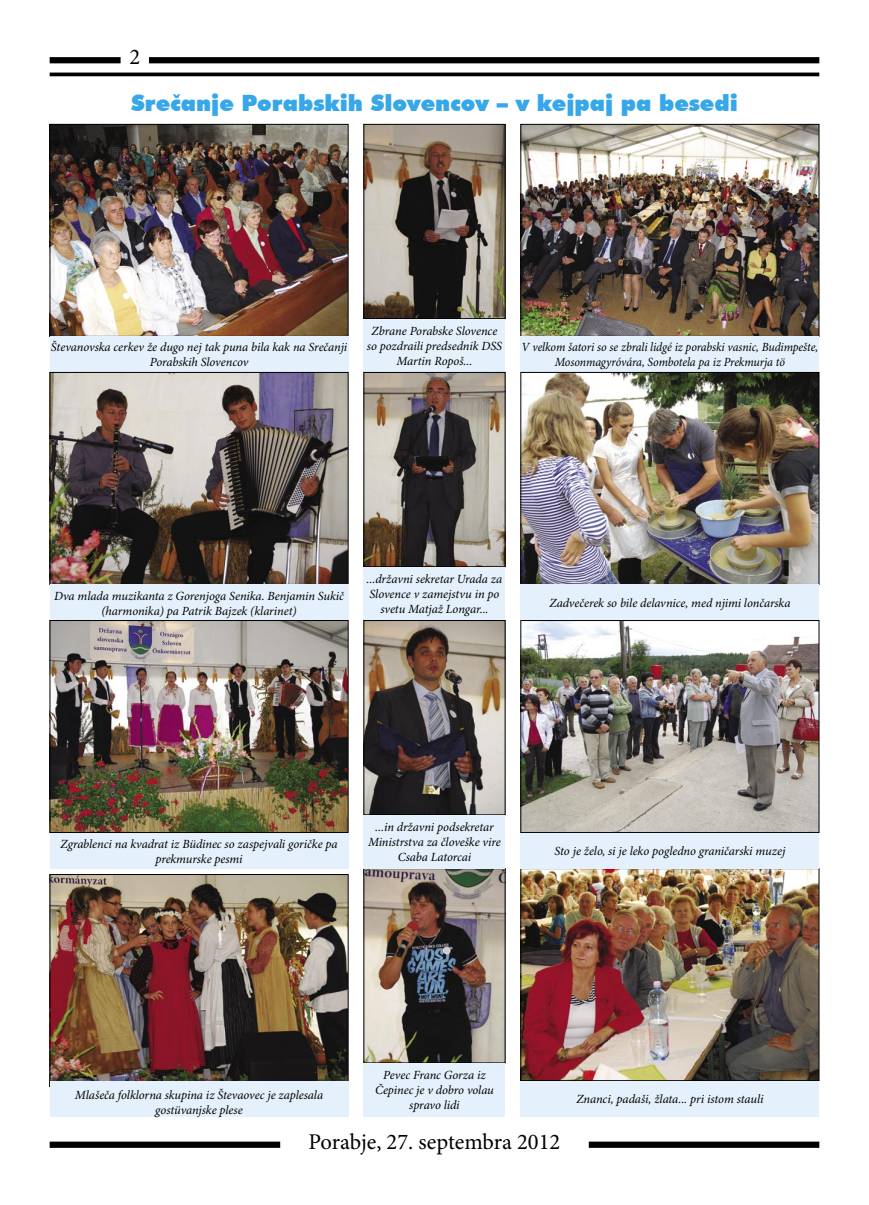
<style>
.page{position:relative;width:869px;height:1205px;background:#fff}
.page>*{position:absolute;margin:0;border:0;box-sizing:border-box;transform-origin:0 0}
.cím{font:900 22.5px "Futura BT";color:#36a7e9}
.t1{font:22.5px "Minion Pro";color:#000}
.szoveg{font:italic 12.5px/15px "Minion Pro";letter-spacing:-.005em;color:#000;text-align:center}
.szoveg-2{font:italic 12.5px/15px "Minion Pro";letter-spacing:-.005em;color:#000;text-align:center;scale:.95 1}
</style>
<div class="page">
<div style="left:50px;top:1141px;width:230px;height:7px;background:#000"></div>
<div style="left:588px;top:1141px;width:231px;height:7px;background:#000"></div>
<hr style="left:50px;top:73px;width:769px;height:3px;background:#000">
<div style="left:50px;top:57px;width:70px;height:6px;background:#000"></div>
<div style="left:149px;top:57px;width:670px;height:6px;background:#000"></div>
<img style="left:52px;top:126px;width:294px;height:209px">
<div style="left:50px;top:124px;width:298px;height:213px;border:1px solid #000"></div>
<div style="left:50px;top:337px;width:298px;height:35px;background:#e4f0fb"></div>
<img style="left:52px;top:876px;width:294px;height:205px">
<div style="left:50px;top:874px;width:298px;height:213px;border:1px solid #000"></div>
<div style="left:50px;top:1081px;width:298px;height:35px;background:#e4f0fb"></div>
<img style="left:52px;top:374px;width:294px;height:209px">
<div style="left:50px;top:372px;width:298px;height:213px;border:1px solid #000"></div>
<div style="left:50px;top:585px;width:298px;height:35px;background:#e4f0fb"></div>
<img style="left:52px;top:622px;width:294px;height:209px">
<div style="left:50px;top:620px;width:298px;height:213px;border:1px solid #000"></div>
<div style="left:50px;top:833px;width:298px;height:35px;background:#e4f0fb"></div>
<img style="left:365px;top:126px;width:138px;height:191px">
<div style="left:363px;top:124px;width:142px;height:195px;border:1px solid #000"></div>
<div style="left:363px;top:319px;width:142px;height:53px;background:#e4f0fb"></div>
<img style="left:365px;top:870px;width:138px;height:191px">
<div style="left:363px;top:1063px;width:142px;height:53px;background:#e4f0fb"></div>
<img style="left:365px;top:374px;width:138px;height:191px">
<div style="left:363px;top:372px;width:142px;height:195px;border:1px solid #000"></div>
<div style="left:363px;top:568px;width:142px;height:53px;background:#e4f0fb"></div>
<img style="left:365px;top:622px;width:138px;height:191px">
<div style="left:363px;top:620px;width:142px;height:195px;border:1px solid #000"></div>
<div style="left:363px;top:815px;width:142px;height:53px;background:#e4f0fb"></div>
<img style="left:522px;top:126px;width:295px;height:209px">
<div style="left:520px;top:124px;width:299px;height:213px;border:1px solid #000"></div>
<div style="left:520px;top:337px;width:299px;height:35px;background:#e4f0fb"></div>
<img style="left:522px;top:870px;width:295px;height:209px">
<div style="left:520px;top:868px;width:299px;height:213px;border:1px solid #000"></div>
<div style="left:520px;top:1081px;width:299px;height:35px;background:#e4f0fb"></div>
<img style="left:522px;top:374px;width:295px;height:209px">
<div style="left:520px;top:372px;width:299px;height:213px;border:1px solid #000"></div>
<div style="left:520px;top:585px;width:299px;height:35px;background:#e4f0fb"></div>
<img style="left:522px;top:622px;width:295px;height:209px">
<div style="left:520px;top:620px;width:299px;height:213px;border:1px solid #000"></div>
<div style="left:520px;top:833px;width:299px;height:35px;background:#e4f0fb"></div>
<p class="t1" style="left:129px;top:44px;width:12px">2</p>
<p class="cím" style="left:131px;top:90px;width:608px">Srečanje Porabskih Slovencov – v kejpaj pa besedi</p>
<p class="szoveg" style="left:51px;top:340px;width:298px">Števanovska cerkev že dugo nej tak puna bila kak na Srečanji<br>Porabskih Slovencov</p>
<p class="szoveg" style="left:367px;top:324px;width:137px">Zbrane Porabske Slovence so pozdraili predsednik DSS<br>Martin Ropoš...</p>
<p class="szoveg-2" style="left:521px;top:340px;width:313px">V velkom šatori so se zbrali lidgé iz porabski vasnic, Budimpešte,<br>Mosonmagyróvára, Sombotela pa iz Prekmurja tö</p>
<p class="szoveg" style="left:54px;top:588px;width:291px">Dva mlada muzikanta z Gorenjoga Senika. Benjamin Sukič (harmonika) pa Patrik Bajzek (klarinet)</p>
<p class="szoveg" style="left:366px;top:572px;width:137px">...državni sekretar Urada za<br>Slovence v zamejstvu in po svetu Matjaž Longar...</p>
<p class="szoveg" style="left:549px;top:596px;width:242px">Zadvečerek so bile delavnice, med njimi lončarska</p>
<p class="szoveg" style="left:60px;top:836px;width:279px">Zgrablenci na kvadrat iz Büdinec so zaspejvali goričke pa prekmurske pesmi</p>
<p class="szoveg" style="left:368px;top:820px;width:134px">...in državni podsekretar<br>Ministrstva za človeške vire<br>Csaba Latorcai</p>
<p class="szoveg" style="left:554px;top:844px;width:232px">Sto je želo, si je leko pogledno graničarski muzej</p>
<p class="szoveg" style="left:75px;top:1087px;width:249px">Mlašeča folklorna skupina iz Števaovec je zaplesala gostüvanjske plese</p>
<p class="szoveg" style="left:375px;top:1068px;width:120px">Pevec Franc Gorza iz<br>Čepinec je v dobro volau spravo lidi</p>
<p class="szoveg" style="left:576px;top:1092px;width:188px">Znanci, padaši, žlata... pri istom stauli</p>
<p class="t1" style="left:308px;top:1128px;width:253px">Porabje, 27. septembra 2012</p>
</div>
